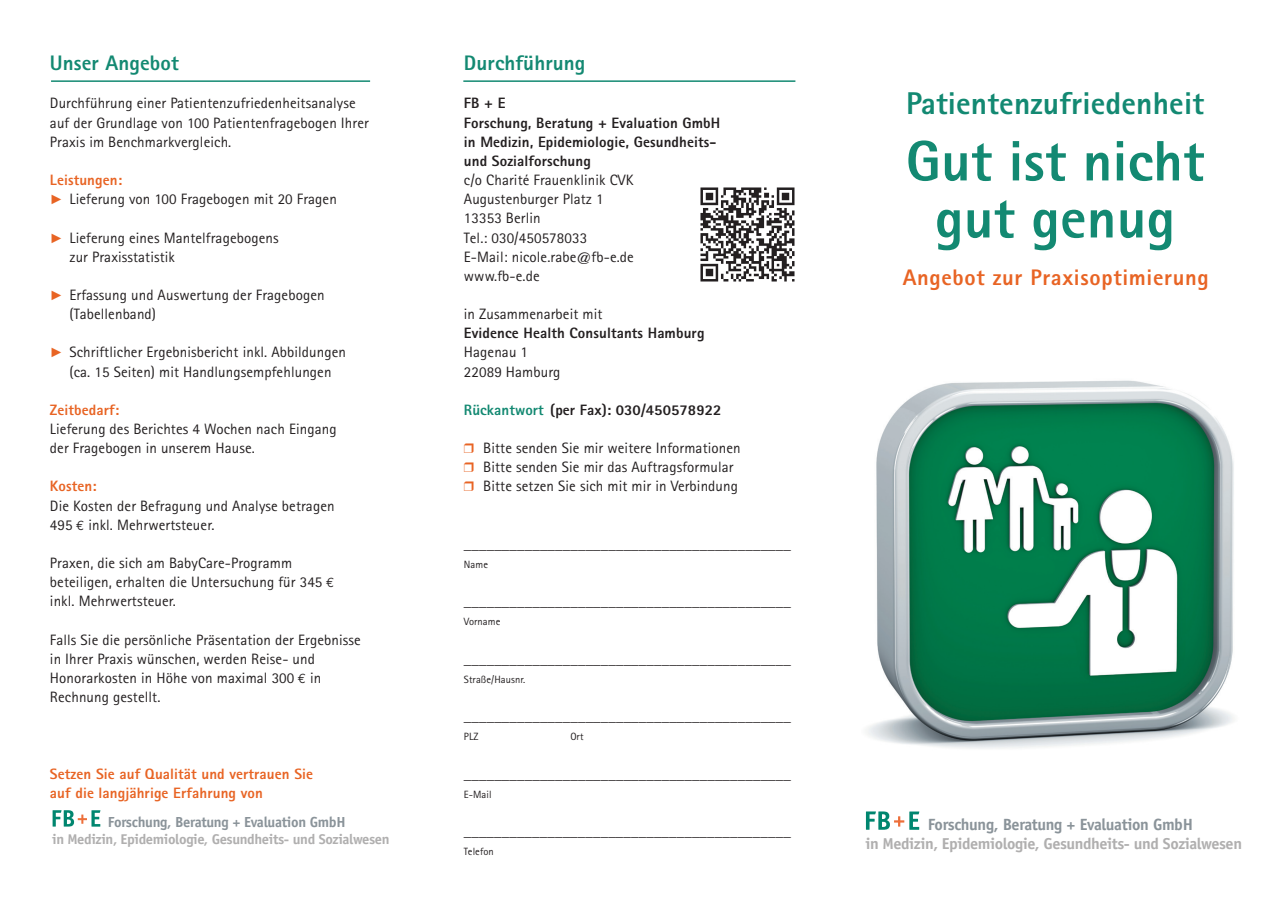
<style>
.page{position:relative;width:1272px;height:902px;background:#fff}
.page>*{position:absolute;margin:0;border:0;box-sizing:border-box;transform-origin:0 0}
.t1{font:800 57px/57px "Rotis Sans Serif";letter-spacing:.005em;color:#138972;text-align:center}
.t2{font:800 31.5px "Rotis Sans Serif";letter-spacing:.005em;color:#138972}
.t3{font:800 22.5px "Rotis Sans Serif";letter-spacing:.03em;color:#e86424}
.t4{font:800 21px "Rotis Sans Serif";letter-spacing:.005em;color:#138972}
.t5{font:700 16.35px "Officina Sans";letter-spacing:-.025em;color:#8a9399}
.t6{font:700 15.75px "Officina Sans";letter-spacing:-.025em;color:#b0afaf}
.t7{font:15px/19.2px "Rotis Sans Serif";letter-spacing:.005em;color:#231f20}
.t8{font:800 15px/19.2px "Rotis Sans Serif";letter-spacing:.005em;color:#231f20}
.t9{font:800 15px/19.2px "Rotis Sans Serif";letter-spacing:.005em;color:#e86424}
.t10{font:700 14.55px "Officina Sans";letter-spacing:-.025em;color:#8a9399}
.t11{font:700 14.1px "Officina Sans";letter-spacing:-.025em;color:#b0afaf}
.t12{font:10.5px "Rotis Sans Serif";letter-spacing:.005em;color:#231f20}
.s1{font-weight:800;color:#e86424}
.s2{font-family:"Arial";font-size:13.5px;color:#e86424}
.s3{font-family:"Euro Mono";font-size:13.5px}
.s4{color:#138972}
.s5{color:#e86424}
</style>
<div class="page">
<img style="left:865px;top:380px;width:369px;height:450px">
<hr style="left:463px;top:80px;width:332px;height:2px;background:#138972">
<hr style="left:51px;top:80px;width:319px;height:2px;background:#138972">
<img style="left:700px;top:187px;width:95px;height:95px">
<svg style="left:53px;top:810px;width:47px;height:16px"></svg>
<svg style="left:866px;top:811px;width:53px;height:18px"></svg>
<h3 class="t4" style="left:50px;top:50px;width:130px">Unser Angebot</h3>
<p class="t7" style="left:50px;top:94px;width:320px">Durchführung einer Patientenzufriedenheitsanalyse auf der Grundlage von 100 Patientenfragebogen Ihrer<br>Praxis im Benchmarkvergleich.</p>
<p class="t7" style="left:50px;top:170px;width:288px"><span class="s1">Leistungen:<br></span><span class="s2">►</span> Lieferung von 100 Fragebogen mit 20 Fragen</p>
<p class="t7" style="left:69px;top:228px;width:211px;text-indent:-20px"><span class="s2">►</span> Lieferung eines Mantelfragebogens zur Praxisstatistik</p>
<p class="t7" style="left:69px;top:285px;width:256px;text-indent:-20px"><span class="s2">►</span> Erfassung und Auswertung der Fragebogen (Tabellenband)</p>
<p class="t7" style="left:50px;top:342px;width:297px;text-align:center"><span class="s2">►</span> Schriftlicher Ergebnisbericht inkl. Abbildungen (ca. 15 Seiten) mit Handlungsempfehlungen</p>
<p class="t9" style="left:50px;top:400px;width:71px">Zeitbedarf:</p>
<p class="t7" style="left:50px;top:419px;width:288px">Lieferung des Berichtes 4 Wochen nach Eingang der Fragebogen in unserem Hause.</p>
<p class="t9" style="left:50px;top:476px;width:48px">Kosten:</p>
<p class="t7" style="left:50px;top:496px;width:286px">Die Kosten der Befragung und Analyse betragen<br>495 <span class="s3">€</span> inkl. Mehrwertsteuer.</p>
<p class="t7" style="left:50px;top:553px;width:285px">Praxen, die sich am BabyCare-Programm beteiligen, erhalten die Untersuchung für 345 <span class="s3">€ </span>inkl. Mehrwertsteuer.</p>
<p class="t7" style="left:50px;top:629px;width:312px">Falls Sie die persönliche Präsentation der Ergebnisse in Ihrer Praxis wünschen, werden Reise- und Honorarkosten in Höhe von maximal 300 <span class="s3">€</span> in Rechnung gestellt.</p>
<p class="t9" style="left:50px;top:763px;width:265px">Setzen Sie auf Qualität und vertrauen Sie auf die langjährige Erfahrung von</p>
<p class="t10" style="left:108px;top:812px;width:239px">Forschung, Beratung + Evaluation GmbH</p>
<p class="t11" style="left:52px;top:830px;width:339px">in Medizin, Epidemiologie, Gesundheits- und Sozialwesen</p>
<h3 class="t4" style="left:464px;top:50px;width:123px">Durchführung</h3>
<p class="t8" style="left:464px;top:94px;width:258px">FB + E<br>Forschung, Beratung + Evaluation GmbH in Medizin, Epidemiologie, Gesundheits&shy;und Sozialforschung</p>
<p class="t7" style="left:464px;top:170px;width:171px">c/o Charité Frauenklinik CVK<br>Augustenburger Platz 1<br>13353 Berlin<br>Tel.: 030/450578033<br>E-Mail: nicole.rabe@fb-e.de www.fb-e.de</p>
<p class="t7" style="left:464px;top:304px;width:140px">in Zusammenarbeit mit</p>
<p class="t8" style="left:464px;top:323px;width:242px">Evidence Health Consultants Hamburg</p>
<p class="t7" style="left:464px;top:342px;width:98px">Hagenau 1<br>22089 Hamburg</p>
<p class="t8" style="left:464px;top:400px;width:259px"><span class="s4">Rückantwort</span> (per Fax): 030/450578922</p>
<p class="t7" style="left:464px;top:438px;width:278px"><span class="s5">❒</span> Bitte senden Sie mir weitere Informationen <span class="s5">❒</span> Bitte senden Sie mir das Auftragsformular <span class="s5">❒</span> Bitte setzen Sie sich mit mir in Verbindung</p>
<p class="t7" style="left:464px;top:534px;width:328px">___________________________________________</p>
<p class="t12" style="left:464px;top:558px;width:26px">Name</p>
<p class="t7" style="left:464px;top:591px;width:328px">___________________________________________</p>
<p class="t12" style="left:464px;top:615px;width:38px">Vorname</p>
<p class="t7" style="left:464px;top:649px;width:328px">___________________________________________</p>
<p class="t12" style="left:464px;top:673px;width:63px">Straße/Hausnr.</p>
<p class="t7" style="left:464px;top:706px;width:328px">___________________________________________</p>
<p class="t12" style="left:464px;top:730px;width:16px">PLZ</p>
<p class="t12" style="left:570px;top:730px;width:15px">Ort</p>
<p class="t12" style="left:464px;top:788px;width:29px">E-Mail</p>
<p class="t7" style="left:464px;top:821px;width:328px">___________________________________________</p>
<p class="t12" style="left:464px;top:845px;width:31px">Telefon</p>
<h2 class="t2" style="left:906px;top:84px;width:299px">Patientenzufriedenheit</h2>
<h1 class="t1" style="left:905px;top:132px;width:300px">Gut ist nicht gut genug</h1>
<h3 class="t3" style="left:902px;top:262px;width:307px">Angebot zur Praxisoptimierung</h3>
<p class="t5" style="left:927px;top:814px;width:267px">Forschung, Beratung + Evaluation GmbH</p>
<p class="t6" style="left:865px;top:834px;width:378px">in Medizin, Epidemiologie, Gesundheits- und Sozialwesen</p>
</div>
